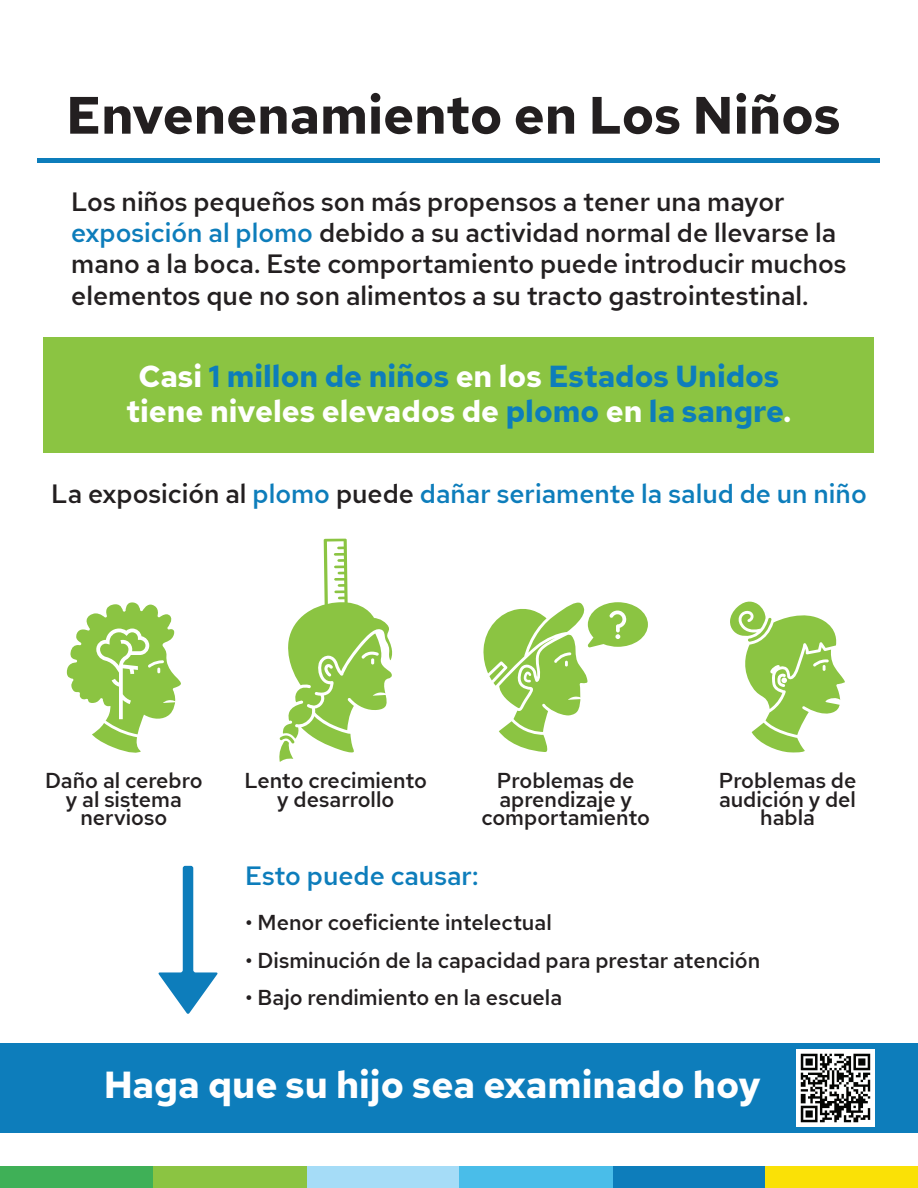
<style>
.page{position:relative;width:918px;height:1188px;background:#fff}
.page>*{position:absolute;margin:0;border:0;box-sizing:border-box;transform-origin:0 0}
.t1{font:700 52.5px "Red Hat Text";color:#231f20}
.t2{font:700 37.5px "Red Hat Text";color:#fff}
.t3{font:700 30.3px/35.2px "Red Hat Text";color:#0d7dbb;text-align:center}
.t4{font:500 26.4px/31.3px "Red Hat Text";color:#231f20}
.t5{font:500 26.4px "Red Hat Text";color:#0d7dbb}
.t6{font:500 21.45px/18.8px "Red Hat Text";color:#231f20;text-align:center}
.s1{color:#0d7dbb}
.s2{color:#fff}
.s3{color:#231f20}
</style>
<div class="page">
<div style="left:612px;top:1166px;width:153px;height:22px;background:#0d7dbb"></div>
<div style="left:765px;top:1166px;width:153px;height:22px;background:#fae106"></div>
<div style="left:459px;top:1166px;width:153px;height:22px;background:#49bde9"></div>
<div style="left:306px;top:1166px;width:153px;height:22px;background:#a5dcf7"></div>
<div style="left:153px;top:1166px;width:153px;height:22px;background:#8bc442"></div>
<div style="left:0;top:1166px;width:153px;height:22px;background:#3fb057"></div>
<hr style="left:38px;top:159px;width:842px;height:4px;background:#0d7dbb">
<div style="left:44px;top:337px;width:830px;height:116px;background:#8bc442"></div>
<svg style="left:279px;top:539px;width:114px;height:223px"></svg>
<svg style="left:67px;top:602px;width:114px;height:151px"></svg>
<svg style="left:483px;top:602px;width:165px;height:150px"></svg>
<svg style="left:730px;top:601px;width:115px;height:152px"></svg>
<svg style="left:158px;top:866px;width:60px;height:148px"></svg>
<div style="left:0;top:1043px;width:918px;height:90px;background:#0d7dbb"></div>
<img style="left:797px;top:1049px;width:77px;height:78px">
<h1 class="t1" style="left:66px;top:80px;width:776px">Envenenamiento en Los Niños</h1>
<p class="t4" style="left:71px;top:186px;width:777px">Los niños pequeños son más propensos a tener una mayor <span class="s1">exposición al plomo</span> debido a su actividad normal de llevarse la mano a la boca. Este comportamiento puede introducir muchos elementos que no son alimentos a su tracto gastrointestinal.</p>
<h3 class="t3" style="left:126px;top:358px;width:667px"><span class="s2">Casi</span> 1 millon de niños <span class="s2">en los</span> Estados Unidos <span class="s2">tiene niveles elevados de</span> plomo <span class="s2">en</span> la sangre<span class="s2">.</span></h3>
<p class="t5" style="left:51px;top:476px;width:817px"><span class="s3">La exposición al</span> plomo <span class="s3">puede</span> dañar seriamente la salud de un niño</p>
<p class="t6" style="left:244px;top:771px;width:184px">Lento crecimiento y desarrollo</p>
<p class="t6" style="left:45px;top:771px;width:159px">Daño al cerebro y al sistema nervioso</p>
<p class="t6" style="left:482px;top:771px;width:170px">Problemas de aprendizaje y comportamiento</p>
<p class="t6" style="left:719px;top:771px;width:139px">Problemas de audición y del habla</p>
<p class="t5" style="left:245px;top:859px;width:235px">Esto puede causar:</p>
<p class="t6" style="left:245px;top:913px;width:308px">• Menor coeficiente intelectual</p>
<p class="t6" style="left:245px;top:951px;width:517px">• Disminución de la capacidad para prestar atención</p>
<p class="t6" style="left:245px;top:988px;width:319px">• Bajo rendimiento en la escuela</p>
<h2 class="t2" style="left:104px;top:1060px;width:658px">Haga que su hijo sea examinado hoy</h2>
</div>
